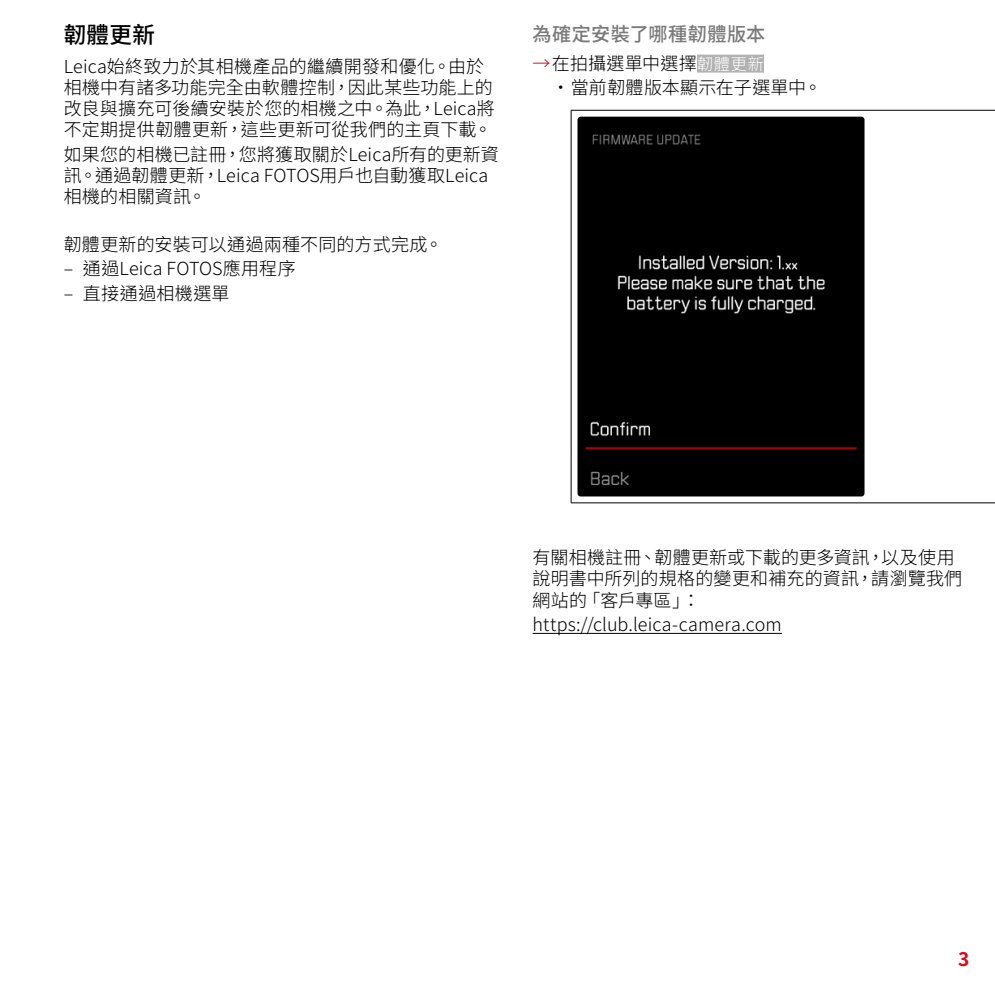
<style>
.page{position:relative;width:995px;height:995px;background:#fff}
.page>*{position:absolute;margin:0;border:0;box-sizing:border-box;transform-origin:0 0}
.Heading____Heading_01{font:500 22.5px "Noto Sans TC";color:#000}
.Text____Um_zu_zum_XXX{font:500 19.12px "Noto Sans TC";letter-spacing:.02em;color:#7c7b7b}
.t1{font:700 19.12px "Noto Sans TC";color:#e3051b}
.Text____Body_Text{font:300 18px/21.2px "Noto Sans TC";letter-spacing:.01em;color:#000}
.s1{color:#e3051b}
.s2{font-size:16.2px;color:#fff}
</style>
<div class="page">
<div style="left:697px;top:55px;width:67px;height:18px;background:#b3b2b2"></div>
<hr style="left:533px;top:633px;width:249px;height:1px;background:#000">
<hr style="left:571px;top:110px;width:424px;height:1px;background:#000">
<hr style="left:571px;top:111px;width:1px;height:392px;background:#000">
<hr style="left:571px;top:502px;width:424px;height:1px;background:#000">
<div style="left:577px;top:117px;width:287px;height:379px;background:#000"></div>
<p class="Heading____Heading_01" style="left:64px;top:23px;width:93px">韌體更新</p>
<p class="Text____Body_Text" style="left:64px;top:56px;width:433px">Leica始終致力於其相機產品的繼續開發和優化。由於相機中有諸多功能完全由軟體控制，因此某些功能上的改良與擴充可後續安裝於您的相機之中。為此，Leica將不定期提供韌體更新，這些更新可從我們的主頁下載。</p>
<p class="Text____Body_Text" style="left:64px;top:144px;width:437px">如果您的相機已註冊，您將獲取關於Leica所有的更新資訊。通過韌體更新，Leica FOTOS用戶也自動獲取Leica相機的相關資訊。</p>
<p class="Text____Body_Text" style="left:64px;top:234px;width:380px">韌體更新的安裝可以通過兩種不同的方式完成。</p>
<p class="Text____Body_Text" style="left:64px;top:259px;width:234px">– 通過Leica FOTOS應用程序</p>
<p class="Text____Body_Text" style="left:64px;top:283px;width:167px">– 直接通過相機選單</p>
<p class="Text____Um_zu_zum_XXX" style="left:533px;top:23px;width:234px">為確定安裝了哪種韌體版本</p>
<p class="Text____Body_Text" style="left:533px;top:53px;width:233px"><span class="s1">→</span>在拍攝選單中選擇<span class="s2">韌體更新</span></p>
<p class="Text____Body_Text" style="left:552px;top:77px;width:272px">•當前韌體版本顯示在子選單中。</p>
<p class="Text____Body_Text" style="left:533px;top:548px;width:431px">有關相機註冊、韌體更新或下載的更多資訊，以及使用說明書中所列的規格的變更和補充的資訊，請瀏覽我們網站的「客戶專區」：</p>
<p class="Text____Body_Text" style="left:533px;top:614px;width:251px">https://club.leica-camera.com</p>
<p class="t1" style="left:958px;top:948px;width:13px">3</p>
</div>
